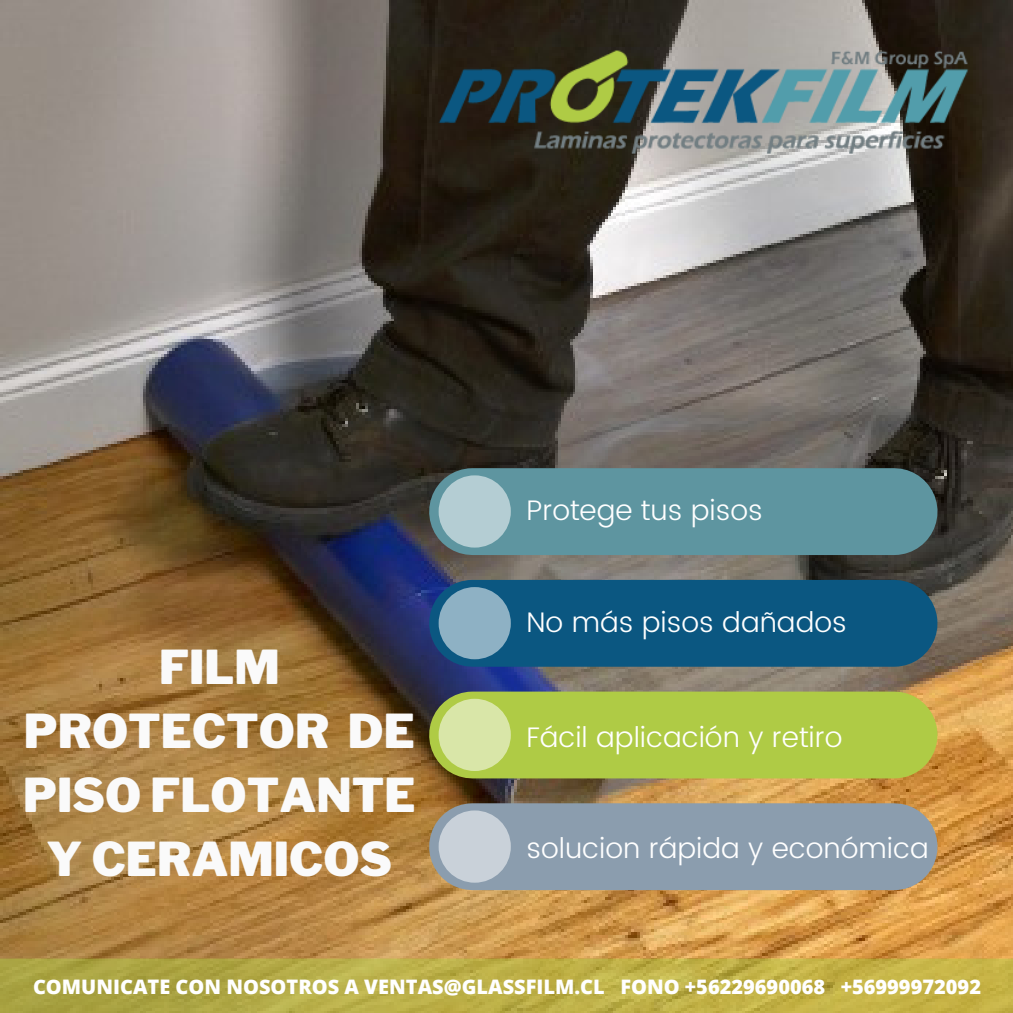
<style>
.page{position:relative;width:1013px;height:1013px;background:#fff}
.page>*{position:absolute;margin:0;border:0;box-sizing:border-box;transform-origin:0 0}
.t1{font:900 46.38px/64.2px "Libre Franklin";color:#fafafa;text-align:center}
.t2{font:300 28.25px "Poppins";color:#fff}
.t3{font:800 20px "Open Sans";color:#fff}
</style>
<div class="page">
<img style="left:0;top:0;width:1012px;height:958px">
<div style="left:472px;top:468px;width:422px;height:87px;background:#5e95a0"></div>
<div style="left:472px;top:580px;width:422px;height:86px;background:#0b5781"></div>
<div style="left:472px;top:691px;width:422px;height:87px;background:#afcb45"></div>
<div style="left:472px;top:803px;width:422px;height:87px;background:#8b9dae"></div>
<div style="left:438px;top:475px;width:73px;height:72px;background:#b4cdd3;border-radius:50%"></div>
<div style="left:438px;top:587px;width:73px;height:72px;background:#8eb1c4;border-radius:50%"></div>
<div style="left:438px;top:698px;width:73px;height:73px;background:#d9e6a8;border-radius:50%"></div>
<div style="left:438px;top:810px;width:73px;height:72px;background:#c9d1d9;border-radius:50%"></div>
<img style="left:429px;top:43px;width:558px;height:117px">
<svg style="left:0;top:958px;width:1012px;height:54px;background:#baad46"></svg>
<p class="t2" style="left:526px;top:489px;width:238px">Protege tus pisos</p>
<h1 class="t1" style="left:23px;top:635px;width:394px">FILM<br>PROTECTOR DE<br>PISO FLOTANTE<br>Y CERAMICOS</h1>
<p class="t2" style="left:526px;top:601px;width:322px">No más pisos dañados</p>
<p class="t2" style="left:526px;top:716px;width:317px">Fácil aplicación y retiro</p>
<p class="t2" style="left:526px;top:828px;width:404px">solucion rápida y económica</p>
<p class="t3" style="left:33px;top:971px;width:949px">COMUNICATE CON NOSOTROS A VENTAS@GLASSFILM.CL FONO +56229690068 +56999972092</p>
</div>
